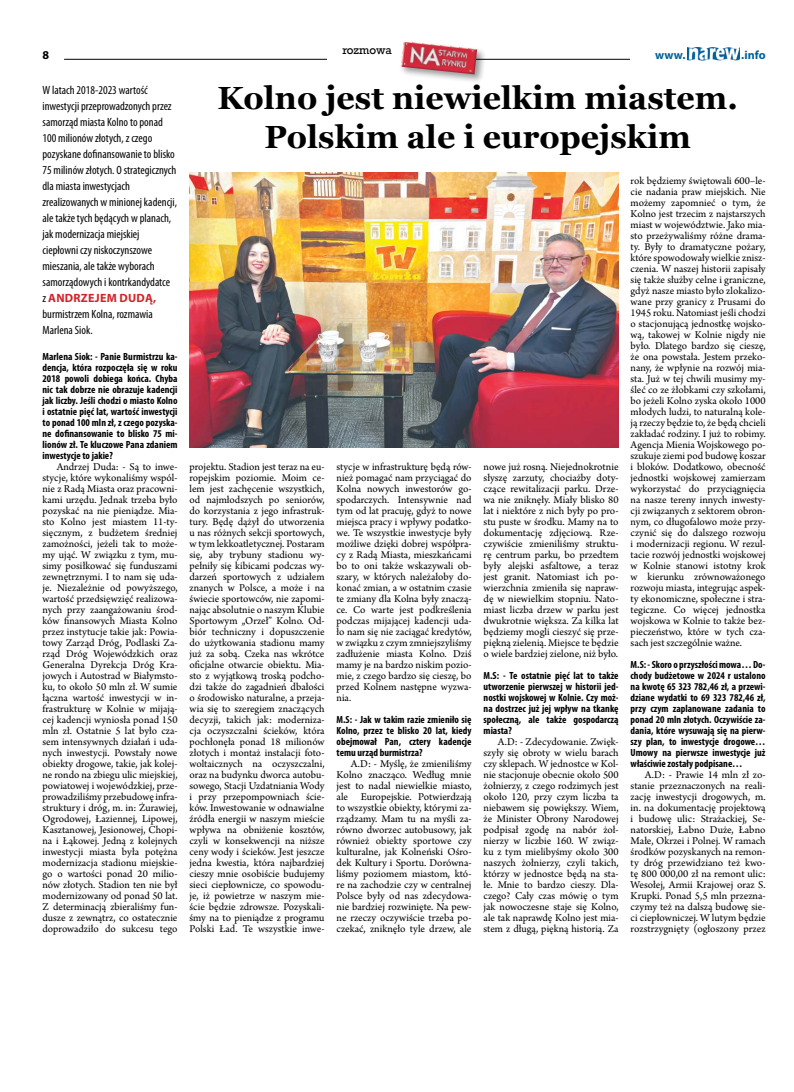
<style>
.page{position:relative;width:794px;height:1092px;background:#fff}
.page>*{position:absolute;margin:0;border:0;box-sizing:border-box;transform-origin:0 0}
.t1{font:700 32px/39px "Georgia";color:#000;text-align:center}
.t2{font:condensed 12px/16px "Myriad Pro";color:#000}
.t3{font:700 12px "Myriad Pro";color:#00629b}
.t4{font:700 12px "Myriad Pro";color:#000}
.t5{font:11px/11px "Arno Pro";color:#000;text-align:justify}
.t6{font:11px "Rockwell";color:#000}
.t7{font:700 condensed 10.4px/11px "Myriad Pro";color:#000;text-align:justify}
.s1{font-weight:700;font-stretch:normal;color:#d2232a}
</style>
<div class="page">
<hr style="left:64px;top:59px;width:701px;height:1px;background:#000">
<div style="left:630px;top:51px;width:135px;height:18px;background:#fff"></div>
<img style="left:687px;top:47px;width:52px;height:13px">
<div style="left:327px;top:45px;width:92px;height:18px;background:#fff"></div>
<div style="left:399px;top:40px;width:88px;height:44px;background:#000;opacity:.4"></div>
<img style="left:401px;top:42px;width:76px;height:32px">
<img style="left:189px;top:173px;width:429px;height:275px">
<p class="t6" style="left:342px;top:43px;width:51px">rozmowa</p>
<p class="t4" style="left:43px;top:48px;width:8px">8</p>
<p class="t3" style="left:655px;top:47px;width:32px">www.</p>
<p class="t3" style="left:741px;top:47px;width:26px">.info</p>
<h1 class="t1" style="left:217px;top:77px;width:522px">Kolno jest niewielkim miastem.<br>Polskim ale i europejskim</h1>
<p class="t2" style="left:43px;top:82px;width:136px">W latach 2018-2023 wartość inwestycji przeprowadzonych przez samorząd miasta Kolno to ponad<br>100 milionów złotych, z czego pozyskane dofinansowanie to blisko<br>75 milinów złotych. O strategicznych dla miasta inwestycjach zrealizowanych w minionej kadencji, ale także tych będących w planach, jak modernizacja miejskiej ciepłowni czy niskoczynszowe mieszania, ale także wyborach samorządowych i kontrkandydatce<br>z <span class="s1">ANDRZEJEM DUDĄ, </span>burmistrzem Kolna, rozmawia<br>Marlena Siok.</p>
<p class="t7" style="left:43px;top:350px;width:136px">Marlena Siok: - Panie Burmistrzu ka&shy;dencja, która rozpoczęła się w roku 2018 powoli dobiega końca. Chyba nic tak dobrze nie obrazuje kadencji jak liczby. Jeśli chodzi o miasto Kolno i ostatnie pięć lat, wartość inwestycji to ponad 100 mln zł, z czego pozyska&shy;ne dofinansowanie to blisko 75 mi&shy;lionów zł. Te kluczowe Pana zdaniem inwestycje to jakie?</p>
<p class="t5" style="left:43px;top:461px;width:136px;text-indent:14px">Andrzej Duda: - Są to inwe&shy;stycje, które wykonaliśmy wspól&shy;nie z Radą Miasta oraz pracowni&shy;kami urzędu. Jednak trzeba było pozyskać na nie pieniądze. Mia&shy;sto Kolno jest miastem 11-ty&shy;sięcznym, z budżetem średniej zamożności, jeżeli tak to może&shy;my ująć. W związku z tym, mu&shy;simy posiłkować się funduszami zewnętrznymi. I to nam się uda&shy;je. Niezależnie od powyższego, wartość przedsięwzięć realizowa&shy;nych przy zaangażowaniu środ&shy;ków finansowych Miasta Kolno przez instytucje takie jak: Powia&shy;towy Zarząd Dróg, Podlaski Za&shy;rząd Dróg Wojewódzkich oraz Generalna Dyrekcja Dróg Kra&shy;jowych i Autostrad w Białymsto&shy;ku, to około 50 mln zł. W sumie łączna wartość inwestycji w in&shy;frastrukturę w Kolnie w mijają&shy;cej kadencji wyniosła ponad 150 mln zł. Ostatnie 5 lat było cza&shy;sem intensywnych działań i uda&shy;nych inwestycji. Powstały nowe obiekty drogowe, takie, jak kolej&shy;ne rondo na zbiegu ulic miejskiej, powiatowej i wojewódzkiej, prze&shy;prowadziliśmy przebudowę infra&shy;struktury i dróg, m. in: Żurawiej, Ogrodowej, Łaziennej, Lipowej, Kasztanowej, Jesionowej, Chopi&shy;na i Łąkowej. Jedną z kolejnych inwestycji miasta była potężna modernizacja stadionu miejskie&shy;go o wartości ponad 20 milio&shy;nów złotych. Stadion ten nie był modernizowany od ponad 50 lat.<br>Z determinacją zbieraliśmy fun&shy;dusze z zewnątrz, co ostatecznie doprowadziło do sukcesu tego</p>
<p class="t5" style="left:189px;top:461px;width:136px">projektu. Stadion jest teraz na eu&shy;ropejskim poziomie. Moim ce&shy;lem jest zachęcenie wszystkich, od najmłodszych po seniorów, do korzystania z jego infrastruk&shy;tury. Będę dążył do utworzenia u nas różnych sekcji sportowych, w tym lekkoatletycznej. Postaram się, aby trybuny stadionu wy&shy;pełniły się kibicami podczas wy&shy;darzeń sportowych z udziałem znanych w Polsce, a może i na świecie sportowców, nie zapomi&shy;nając absolutnie o naszym Klubie Sportowym „Orzeł” Kolno. Od&shy;biór techniczny i dopuszczenie do użytkowania stadionu mamy już za sobą. Czeka nas wkrótce oficjalne otwarcie obiektu. Mia&shy;sto z wyjątkową troską podcho&shy;dzi także do zagadnień dbałości o środowisko naturalne, a przeja&shy;wia się to szeregiem znaczących decyzji, takich jak: moderniza&shy;cja oczyszczalni ścieków, która pochłonęła ponad 18 milionów złotych i montaż instalacji foto&shy;woltaicznych na oczyszczalni, oraz na budynku dworca autobu&shy;sowego, Stacji Uzdatniania Wody i przy przepompowniach ście&shy;ków. Inwestowanie w odnawialne źródła energii w naszym mieście wpływa na obniżenie kosztów, czyli w konsekwencji na niższe ceny wody i ścieków. Jest jeszcze jedna kwestia, która najbardziej cieszy mnie osobiście budujemy sieci ciepłownicze, co spowodu&shy;je, iż powietrze w naszym mie&shy;ście będzie zdrowsze. Pozyskali&shy;śmy na to pieniądze z programu Polski Ład. Te wszystkie inwe-</p>
<p class="t5" style="left:336px;top:461px;width:136px">stycje w infrastrukturę będą rów&shy;nież pomagać nam przyciągać do Kolna nowych inwestorów go&shy;spodarczych. Intensywnie nad tym od lat pracuję, gdyż to nowe miejsca pracy i wpływy podatko&shy;we. Te wszystkie inwestycje były możliwe dzięki dobrej współpra&shy;cy z Radą Miasta, mieszkańcami bo to oni także wskazywali ob&shy;szary, w których należałoby do&shy;konać zmian, a w ostatnim czasie te zmiany dla Kolna były znaczą&shy;ce. Co warte jest podkreślenia podczas mijającej kadencji uda&shy;ło nam się nie zaciągać kredytów, w związku z czym zmniejszyliśmy zadłużenie miasta Kolno. Dziś mamy je na bardzo niskim pozio&shy;mie, z czego bardzo się cieszę, bo przed Kolnem następne wyzwa&shy;nia.</p>
<p class="t5" style="left:630px;top:175px;width:136px">rok będziemy świętowali 600–le&shy;cie nadania praw miejskich. Nie możemy zapomnieć o tym, że Kolno jest trzecim z najstarszych miast w województwie. Jako mia&shy;sto przeżywaliśmy różne drama&shy;ty. Były to dramatyczne pożary, które spowodowały wielkie znisz&shy;czenia. W naszej historii zapisały się także służby celne i graniczne, gdyż nasze miasto było zlokalizo&shy;wane przy granicy z Prusami do 1945 roku. Natomiast jeśli chodzi o stacjonującą jednostkę wojsko&shy;wą, takowej w Kolnie nigdy nie było. Dlatego bardzo się cieszę, że ona powstała. Jestem przeko&shy;nany, że wpłynie na rozwój mia&shy;sta. Już w tej chwili musimy my&shy;śleć co ze żłobkami czy szkołami, bo jeżeli Kolno zyska około 1000 młodych ludzi, to naturalną kole&shy;ją rzeczy będzie to, że będą chcieli zakładać rodziny. I już to robimy.<br>Agencja Mienia Wojskowego po&shy;szukuje ziemi pod budowę koszar i bloków. Dodatkowo, obecność jednostki wojskowej zamierzam wykorzystać do przyciągnięcia na nasze tereny innych inwesty&shy;cji związanych z sektorem obron&shy;nym, co długofalowo może przy&shy;czynić się do dalszego rozwoju i modernizacji regionu. W rezul&shy;tacie rozwój jednostki wojskowej w Kolnie stanowi istotny krok w kierunku zrównoważonego rozwoju miasta, integrując aspek&shy;ty ekonomiczne, społeczne i stra&shy;tegiczne. Co więcej jednostka wojskowa w Kolnie to także bez&shy;pieczeństwo, które w tych cza&shy;sach jest szczególnie ważne.</p>
<p class="t7" style="left:630px;top:658px;width:136px">M.S: - Skoro o przyszłości mowa… Do&shy;chody budżetowe w 2024 r ustalono na kwotę 65 323 782,46 zł, a przewi&shy;dziane wydatki to 69 323 782,46 zł, przy czym zaplanowane zadania to ponad 20 mln złotych. Oczywiście za&shy;dania, które wysuwają się na pierw&shy;szy plan, to inwestycje drogowe… Umowy na pierwsze inwestycje już właściwie zostały podpisane…</p>
<p class="t5" style="left:630px;top:769px;width:136px;text-indent:14px">A.D: - Prawie 14 mln zł zo&shy;stanie przeznaczonych na reali&shy;zację inwestycji drogowych, m. in. na dokumentację projektową i budowę ulic: Strażackiej, Se&shy;natorskiej, Łabno Duże, Łabno Małe, Okrzei i Polnej. W ramach środków pozyskanych na remon&shy;ty dróg przewidziano też kwo&shy;tę 800 000,00 zł na remont ulic:<br>Wesołej, Armii Krajowej oraz S.<br>Krupki. Ponad 5,5 mln przezna&shy;czymy też na dalszą budowę sie&shy;ci ciepłowniczej. W lutym będzie rozstrzygnięty (ogłoszony przez</p>
<p class="t5" style="left:483px;top:461px;width:136px">nowe już rosną. Niejednokrotnie słyszę zarzuty, chociażby doty&shy;czące rewitalizacji parku. Drze&shy;wa nie zniknęły. Miały blisko 80 lat i niektóre z nich były po pro&shy;stu puste w środku. Mamy na to dokumentację zdjęciową. Rze&shy;czywiście zmieniliśmy struktu&shy;rę centrum parku, bo przedtem były alejski asfaltowe, a teraz jest granit. Natomiast ich po&shy;wierzchnia zmieniła się napraw&shy;dę w niewielkim stopniu. Nato&shy;miast liczba drzew w parku jest dwukrotnie większa. Za kilka lat będziemy mogli cieszyć się prze&shy;piękną zielenią. Miejsce te będzie o wiele bardziej zielone, niż było.</p>
<p class="t7" style="left:483px;top:669px;width:136px">M.S: - Te ostatnie pięć lat to także utworzenie pierwszej w historii jed&shy;nostki wojskowej w Kolnie. Czy moż&shy;na dostrzec już jej wpływ na tkankę społeczną, ale także gospodarczą miasta?</p>
<p class="t5" style="left:483px;top:736px;width:136px;text-indent:14px">A.D: - Zdecydowanie. Zwięk&shy;szyły się obroty w wielu barach czy sklepach. W jednostce w Kol&shy;nie stacjonuje obecnie około 500 żołnierzy, z czego rodzimych jest około 120, przy czym liczba ta niebawem się powiększy. Wiem, że Minister Obrony Narodowej podpisał zgodę na nabór żoł&shy;nierzy w liczbie 160. W związ&shy;ku z tym mielibyśmy około 300 naszych żołnierzy, czyli takich, którzy w jednostce będą na sta&shy;łe. Mnie to bardzo cieszy. Dla&shy;czego? Cały czas mówię o tym jak nowoczesne staje się Kolno, ale tak naprawdę Kolno jest mia&shy;stem z długą, piękną historią. Za</p>
<p class="t7" style="left:336px;top:713px;width:136px">M.S: - Jak w takim razie zmieniło się Kolno, przez te blisko 20 lat, kiedy obejmował Pan, cztery kadencje temu urząd burmistrza?</p>
<p class="t5" style="left:336px;top:758px;width:136px;text-indent:14px">A.D: - Myślę, że zmieniliśmy Kolno znacząco. Według mnie jest to nadal niewielkie miasto, ale Europejskie. Potwierdzają to wszystkie obiekty, którymi za&shy;rządzamy. Mam tu na myśli za&shy;równo dworzec autobusowy, jak również obiekty sportowe czy kulturalne, jak Kolneński Ośro&shy;dek Kultury i Sportu. Dorówna&shy;liśmy poziomem miastom, któ&shy;re na zachodzie czy w centralnej Polsce były od nas zdecydowa&shy;nie bardziej rozwinięte. Na pew&shy;ne rzeczy oczywiście trzeba po&shy;czekać, zniknęło tyle drzew, ale</p>
</div>
